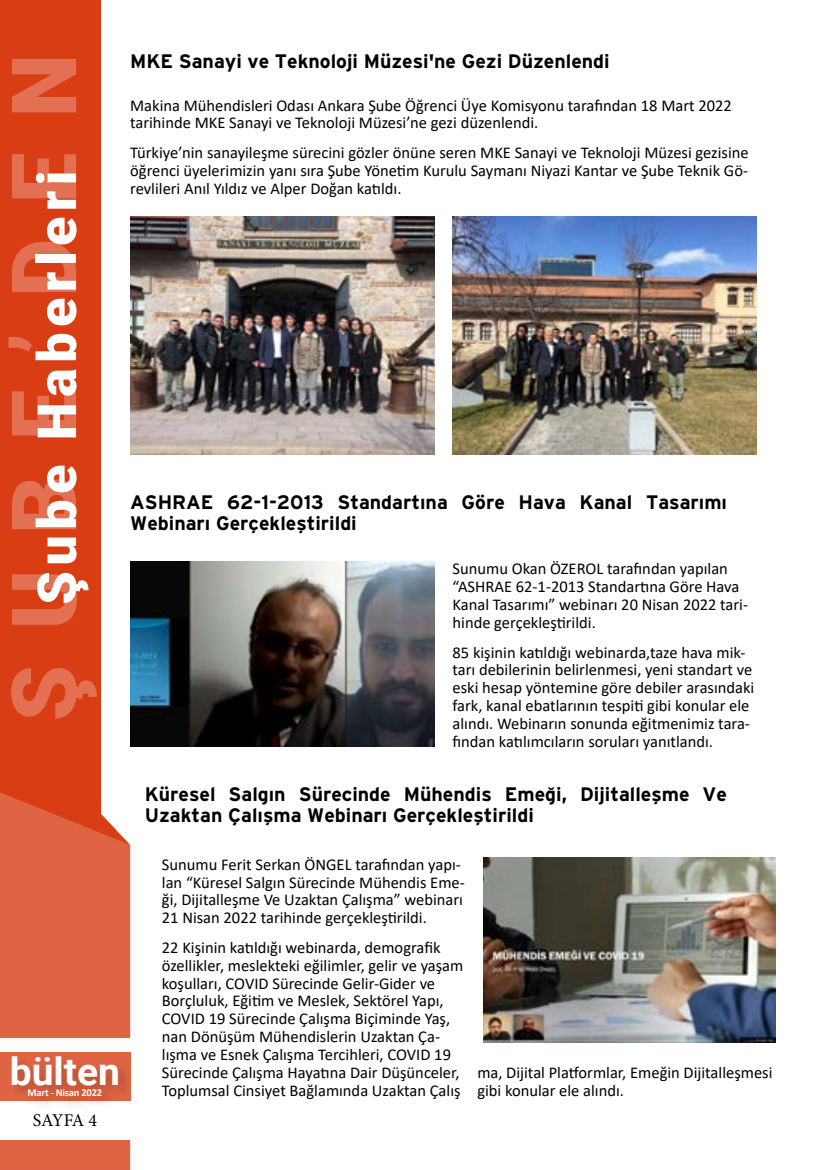
<style>
.page{position:relative;width:830px;height:1170px;background:#fff}
.page>*{position:absolute;margin:0;border:0;box-sizing:border-box;transform-origin:0 0}
.t1{font:900 90px "Roboto";letter-spacing:.395em;color:#fff}
.t2{font:900 54px "Roboto";letter-spacing:.1em;color:#fff}
.t3{font:700 38.25px "Roboto";color:#fff}
.t4{font:700 19.5px/21px "Interstate TR";color:#000}
.t5{font:18px "Minion Pro";letter-spacing:-.04em;color:#000}
.t6{font:16.5px/17.9px "Calibri";color:#000}
.t7{font:700 10.5px "Calibri";letter-spacing:-.02em;color:#fff}
</style>
<div class="page">
<div style="left:0;top:0;width:100px;height:855px;background:#d93d14"></div>
<svg style="left:0;top:792px;width:130px;height:377px;background:#e06646"></svg>
<div style="left:0;top:1038px;width:151px;height:101px;background:#fff"></div>
<div style="left:0;top:1052px;width:130px;height:49px;background:#e06443"></div>
<div style="left:9px;top:1054px;width:123px;height:43px;background:#000;opacity:.2"></div>
<div style="left:25px;top:1087px;width:90px;height:24px;background:#000;opacity:.2"></div>
<img style="left:130px;top:216px;width:304px;height:238px">
<img style="left:452px;top:216px;width:304px;height:238px">
<img style="left:130px;top:562px;width:304px;height:184px">
<img style="left:483px;top:857px;width:292px;height:185px">
<h1 class="t1" style="left:-19px;top:721px;width:668px;rotate:-90deg">ŞUBE’DEN</h1>
<h2 class="t2" style="left:19px;top:605px;width:436px;rotate:-90deg">Şube Haberleri</h2>
<p class="t4" style="left:130px;top:51px;width:481px">MKE Sanayi ve Teknoloji Müzesi'ne Gezi Düzenlendi</p>
<p class="t6" style="left:130px;top:96px;width:603px">Makina Mühendisleri Odası Ankara Şube Öğrenci Üye Komisyonu tarafından 18 Mart 2022 tarihinde MKE Sanayi ve Teknoloji Müzesi’ne gezi düzenlendi.</p>
<p class="t6" style="left:130px;top:143px;width:619px;text-align:justify">Türkiye’nin sanayileşme sürecini gözler önüne seren MKE Sanayi ve Teknoloji Müzesi gezisine öğrenci üyelerimizin yanı sıra Şube Yönetim Kurulu Saymanı Niyazi Kantar ve Şube Teknik Gö&shy;revlileri Anıl Yıldız ve Alper Doğan katıldı.</p>
<p class="t4" style="left:130px;top:492px;width:598px">ASHRAE 62-1-2013 Standartına Göre Hava Kanal Tasarımı<br>Webinarı Gerçekleştirildi</p>
<p class="t6" style="left:452px;top:559px;width:297px">Sunumu Okan ÖZEROL tarafından yapılan “ASHRAE 62-1-2013 Standartına Göre Hava Kanal Tasarımı” webinarı 20 Nisan 2022 tari&shy;hinde gerçekleştirildi.</p>
<p class="t6" style="left:452px;top:642px;width:303px">85 kişinin katıldığı webinarda,taze hava mik&shy;tarı debilerinin belirlenmesi, yeni standart ve eski hesap yöntemine göre debiler arasındaki fark, kanal ebatlarının tespiti gibi konular ele alındı. Webinarın sonunda eğitmenimiz tara&shy;fından katılımcıların soruları yanıtlandı.</p>
<h3 class="t3" style="left:10px;top:1044px;width:112px">bülten</h3>
<p class="t7" style="left:28px;top:1084px;width:76px">Mart - Nisan 2022</p>
<p class="t5" style="left:33px;top:1107px;width:66px">SAYFA 4</p>
<p class="t4" style="left:145px;top:783px;width:583px">Küresel Salgın Sürecinde Mühendis Emeği, Dijitalleşme Ve<br>Uzaktan Çalışma Webinarı Gerçekleştirildi</p>
<p class="t6" style="left:162px;top:854px;width:304px">Sunumu Ferit Serkan ÖNGEL tarafından yapı&shy;lan “Küresel Salgın Sürecinde Mühendis Eme&shy;ği, Dijitalleşme Ve Uzaktan Çalışma” webinarı 21 Nisan 2022 tarihinde gerçekleştirildi.</p>
<p class="t6" style="left:162px;top:938px;width:303px">22 Kişinin katıldığı webinarda, demografik özellikler, meslekteki eğilimler, gelir ve yaşam koşulları, COVID Sürecinde Gelir-Gider ve Borçluluk, Eğitim ve Meslek, Sektörel Yapı, COVID 19 Sürecinde Çalışma Biçiminde Yaş, nan Dönüşüm Mühendislerin Uzaktan Ça&shy;lışma ve Esnek Çalışma Tercihleri, COVID 19<br>Sürecinde Çalışma Hayatına Dair Düşünceler, Toplumsal Cinsiyet Bağlamında Uzaktan Çalış</p>
<p class="t6" style="left:477px;top:1062px;width:296px">ma, Dijital Platformlar, Emeğin Dijitalleşmesi gibi konular ele alındı.</p>
</div>
